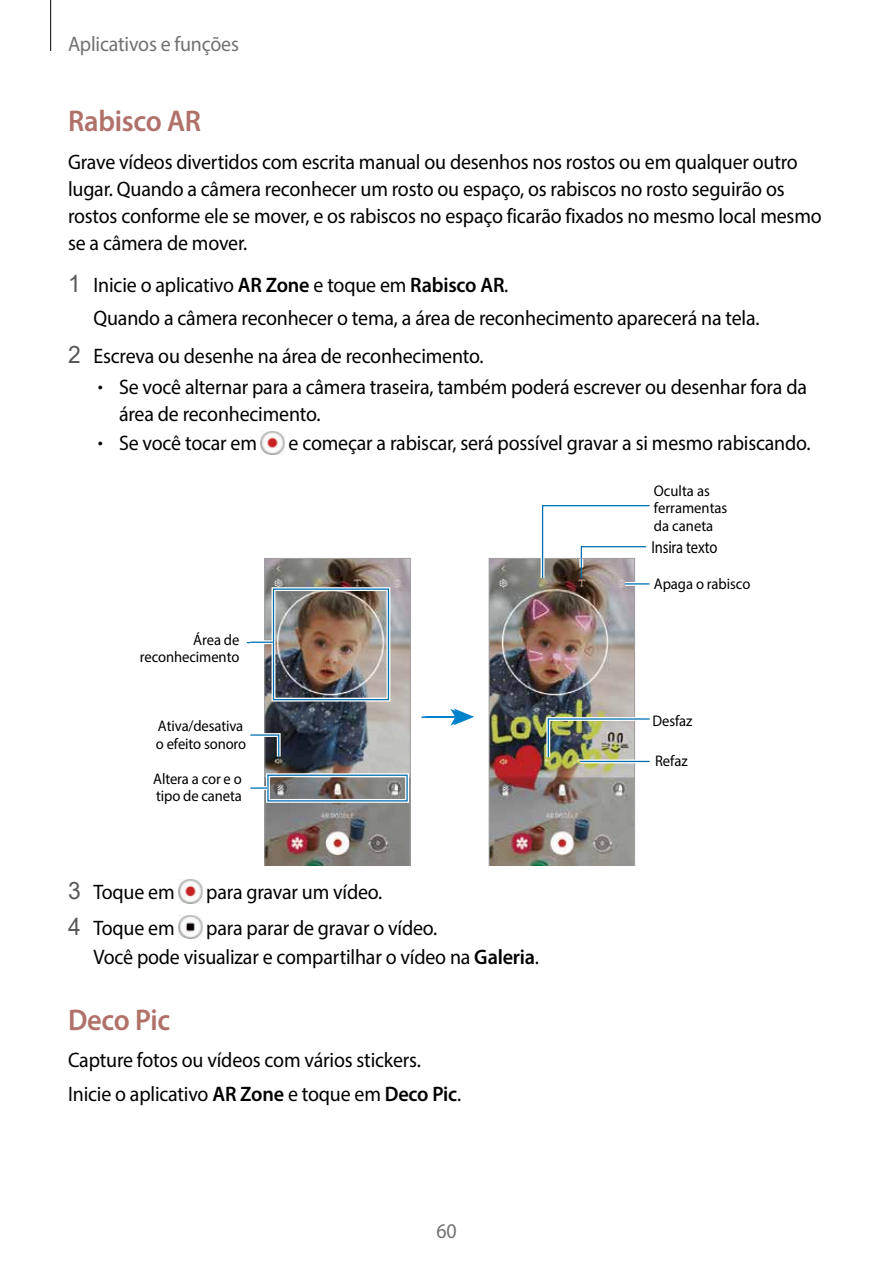
<style>
.page{position:relative;width:893px;height:1263px;background:#fff}
.page>*{position:absolute;margin:0;border:0;box-sizing:border-box;transform-origin:0 0}
.t1{font:600 30px "Myriad Pro";letter-spacing:-.01em;color:#b07169;scale:.95 1}
.t2{font:21px/27px "Myriad Pro";letter-spacing:-.01em;color:#000;scale:.95 1}
.t3{font:21px "Myriad Pro";letter-spacing:-.01em;color:#727171;scale:.95 1}
.t4{font:17.4px "Myriad Pro";letter-spacing:-.01em;color:#000;scale:.84 1}
.t5{font:15.45px/17.5px "Myriad Pro";letter-spacing:-.005em;color:#000;scale:.95 1}
.s1{font-family:"Arial";font-size:24px;color:#5a5757}
.s2{font-weight:600}
.s3{font-weight:300}
</style>
<div class="page">
<hr style="left:50px;top:0;width:1px;height:51px;background:#000">
<img style="left:261px;top:431px;width:24px;height:23px">
<hr style="left:422px;top:716px;width:34px;height:2px;background:#0081cc">
<img style="left:264px;top:558px;width:147px;height:307px">
<img style="left:488px;top:558px;width:147px;height:307px">
<div style="left:272px;top:587px;width:118px;height:114px;border:4px solid #fff"></div>
<div style="left:273px;top:588px;width:116px;height:112px;border:1px solid #0070b3"></div>
<svg style="left:250px;top:640px;width:23px;height:4px"></svg>
<svg style="left:247px;top:642px;width:26px;height:1px"></svg>
<div style="left:266px;top:773px;width:143px;height:30px;border:4px solid #fff"></div>
<div style="left:267px;top:775px;width:141px;height:26px;border:1px solid #0070b3"></div>
<hr style="left:250px;top:786px;width:17px;height:4px;background:#fff">
<svg style="left:250px;top:787px;width:17px;height:2px"></svg>
<svg style="left:250px;top:731px;width:33px;height:29px"></svg>
<svg style="left:450px;top:708px;width:24px;height:17px"></svg>
<hr style="left:580px;top:759px;width:70px;height:4px;background:#e9f2f8">
<hr style="left:580px;top:761px;width:70px;height:1px;background:#0070b3">
<svg style="left:625px;top:584px;width:25px;height:2px"></svg>
<svg style="left:539px;top:505px;width:111px;height:79px"></svg>
<img style="left:544px;top:715px;width:106px;height:46px">
<img style="left:179px;top:880px;width:23px;height:23px">
<img style="left:179px;top:915px;width:23px;height:24px">
<p class="t3" style="left:68px;top:31px;width:181px">Aplicativos e funções</p>
<h1 class="t1" style="left:68px;top:102px;width:142px">Rabisco AR</h1>
<p class="t2" style="left:68px;top:148px;width:795px">Grave vídeos divertidos com escrita manual ou desenhos nos rostos ou em qualquer outro lugar. Quando a câmera reconhecer um rosto ou espaço, os rabiscos no rosto seguirão os rostos conforme ele se mover, e os rabiscos no espaço ficarão fixados no mesmo local mesmo se a câmera de mover.</p>
<p class="t2" style="left:94px;top:268px;width:703px;line-height:33.3px;text-indent:-26px"><span class="s1">1</span> Inicie o aplicativo <span class="s2">AR Zone</span> e toque em <span class="s2">Rabisco AR</span>.<br>Quando a câmera reconhecer o tema, a área de reconhecimento aparecerá na tela.</p>
<p class="t2" style="left:68px;top:342px;width:439px"><span class="s1">2</span> Escreva ou desenhe na área de reconhecimento.</p>
<p class="t2" style="left:119px;top:373px;width:726px;text-indent:-21px"><span class="s3">•</span> Se você alternar para a câmera traseira, também poderá escrever ou desenhar fora da área de reconhecimento.</p>
<p class="t2" style="left:98px;top:429px;width:169px"><span class="s3">•</span> Se você tocar em</p>
<p class="t2" style="left:289px;top:429px;width:551px">e começar a rabiscar, será possível gravar a si mesmo rabiscando.</p>
<p class="t5" style="left:654px;top:481px;width:79px">Oculta as ferramentas da caneta</p>
<p class="t4" style="left:651px;top:536px;width:80px">Insira texto</p>
<p class="t5" style="left:140px;top:631px;width:106px;text-align:right">Área de reconhecimento</p>
<p class="t5" style="left:156px;top:717px;width:97px">Ativa/desativa o efeito sonoro</p>
<p class="t5" style="left:153px;top:769px;width:95px">Altera a cor e o tipo de caneta</p>
<p class="t2" style="left:68px;top:878px;width:114px"><span class="s1">3</span> Toque em</p>
<p class="t2" style="left:206px;top:878px;width:187px">para gravar um vídeo.</p>
<p class="t2" style="left:68px;top:914px;width:114px"><span class="s1">4</span> Toque em</p>
<p class="t2" style="left:94px;top:913px;width:470px;line-height:29.1px;text-align:center">para parar de gravar o vídeo.<br>Você pode visualizar e compartilhar o vídeo na <span class="s2">Galeria</span>.</p>
<h1 class="t1" style="left:68px;top:1000px;width:109px">Deco Pic</h1>
<p class="t2" style="left:68px;top:1043px;width:415px;line-height:33.3px">Capture fotos ou vídeos com vários stickers.<br>Inicie o aplicativo <span class="s2">AR Zone</span> e toque em <span class="s2">Deco Pic</span>.</p>
<p class="t3" style="left:436px;top:1218px;width:23px">60</p>
<p class="t5" style="left:654px;top:575px;width:103px">Apaga o rabisco</p>
<p class="t5" style="left:653px;top:711px;width:43px">Desfaz</p>
<p class="t5" style="left:655px;top:752px;width:36px">Refaz</p>
</div>
